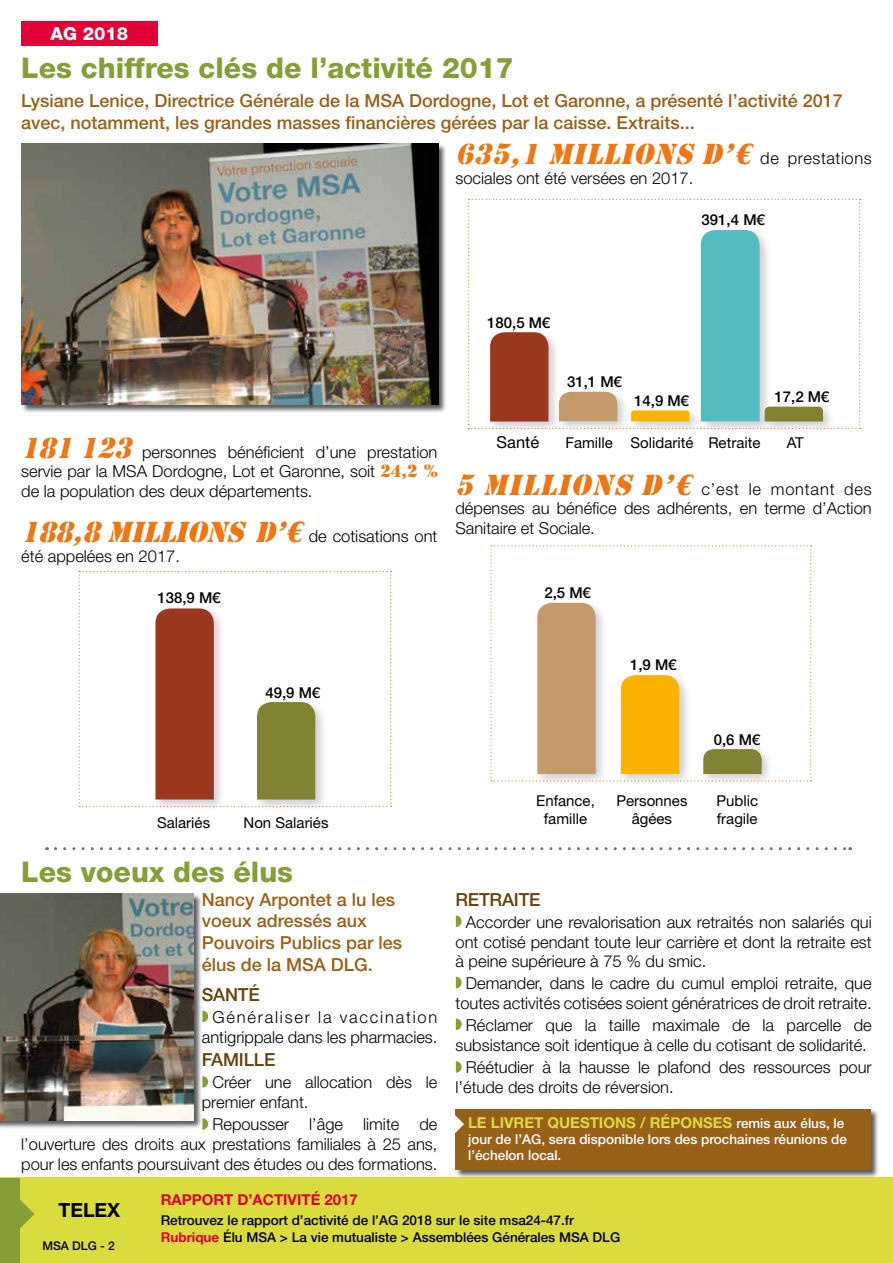
<style>
.page{position:relative;width:893px;height:1263px;background:#fff}
.page>*{position:absolute;margin:0;border:0;box-sizing:border-box;transform-origin:0 0}
.t1{font:800 28.5px "Helvetica Neue LT Std";color:#859e36}
.t2{font:italic 27px "Stencil Std";color:#ed7713}
.t3{font:700 19.5px "Helvetica Neue LT Std";letter-spacing:.13em;color:#000}
.t4{font:500 18px/21.6px "Helvetica Neue LT Std";color:#98611a}
.t5{font:500 18px "Helvetica Neue LT Std";color:#62430a}
.t6{font:800 18px "Helvetica Neue LT Std";color:#fff}
.t7{font:300 16.5px/19.8px "Helvetica Neue LT Std";color:#000;text-align:justify}
.t8{font:16.5px "Helvetica Neue LT Std";color:#000}
.t9{font:15px/18px "Helvetica Neue LT Std";color:#000;text-align:center}
.t10{font:500 15px "Helvetica Neue LT Std";color:#000}
.t11{font:700 15px "Helvetica Neue LT Std";color:#e20036}
.t12{font:700 15px "Helvetica Neue LT Std";color:#dadb3c}
.t13{font:500 13.5px/16.2px "Helvetica Neue LT Std";color:#000}
.t14{font:500 13.5px/16.2px "Helvetica Neue LT Std";color:#fff}
.t15{font:500 12px "Helvetica Neue LT Std";color:#000}
.s1{font-family:"Helvetica Neue LT Std";font-weight:300;font-style:normal;font-size:16.5px;color:#000}
.s2{font-family:"Stencil Std";font-weight:400;font-style:italic;font-size:27px;color:#ed7713}
.s3{font-family:"Stencil Std";font-weight:400;color:#ed7713}
.s4{font-weight:700;font-size:15px;color:#dadb3c}
.s5{font-weight:700;color:#e20036}
</style>
<div class="page">
<div style="left:0;top:1178px;width:893px;height:85px;background:#dadb3c"></div>
<div style="left:0;top:1178px;width:20px;height:85px;background:#859e36"></div>
<svg style="left:20px;top:1200px;width:14px;height:28px"></svg>
<div style="left:21px;top:21px;width:136px;height:25px;background:#e20036"></div>
<div style="left:21px;top:144px;width:426px;height:269px;background:#000;opacity:.65"></div>
<img style="left:21px;top:144px;width:417px;height:260px">
<svg style="left:468px;top:199px;width:393px;height:230px"></svg>
<div style="left:533px;top:599px;width:75px;height:187px;background:#000;opacity:.2"></div>
<div style="left:617px;top:671px;width:75px;height:116px;background:#000;opacity:.2"></div>
<div style="left:699px;top:745px;width:75px;height:42px;background:#000;opacity:.2"></div>
<svg style="left:490px;top:545px;width:322px;height:236px"></svg>
<div style="left:253px;top:698px;width:75px;height:114px;background:#fafafa"></div>
<svg style="left:79px;top:571px;width:312px;height:236px"></svg>
<svg style="left:202px;top:1010px;width:6px;height:12px"></svg>
<svg style="left:456px;top:977px;width:6px;height:11px"></svg>
<svg style="left:456px;top:1018px;width:6px;height:12px"></svg>
<svg style="left:456px;top:1061px;width:6px;height:12px"></svg>
<svg style="left:456px;top:915px;width:6px;height:12px"></svg>
<svg style="left:202px;top:1076px;width:6px;height:12px"></svg>
<svg style="left:202px;top:1118px;width:6px;height:12px"></svg>
<div style="left:0;top:893px;width:202px;height:236px;background:#000;opacity:.65"></div>
<img style="left:0;top:893px;width:193px;height:227px">
<svg style="left:55px;top:847px;width:796px;height:3px"></svg>
<div style="left:455px;top:1109px;width:425px;height:69px;background:#000;opacity:.65"></div>
<div style="left:455px;top:1109px;width:415px;height:60px;background:#98611a"></div>
<svg style="left:455px;top:1115px;width:9px;height:18px"></svg>
<p class="t6" style="left:50px;top:23px;width:79px">ag 2018</p>
<h1 class="t1" style="left:21px;top:51px;width:494px">Les chiffres clés de l’activité 2017</h1>
<p class="t4" style="left:21px;top:90px;width:823px">Lysiane Lenice, Directrice Générale de la MSA Dordogne, Lot et Garonne, a présenté l’activité 2017 avec, notamment, les grandes masses financières gérées par la caisse. Extraits...</p>
<h2 class="t2" style="left:455px;top:136px;width:418px">635,1MILLIONSD’€<span class="s1">de prestations</span></h2>
<p class="t7" style="left:455px;top:167px;width:239px">sociales ont été versées en 2017.</p>
<p class="t10" style="left:702px;top:211px;width:65px">391,4 M€</p>
<p class="t7" style="left:21px;top:441px;width:418px"><span class="s2">181123</span> personnes bénéficient d’une prestation servie par la MSA Dordogne, Lot et Garonne, soit <span class="s3">24,2 % </span>de la population des deux départements.</p>
<h2 class="t2" style="left:21px;top:515px;width:418px">188,8MILLIONS D’€<span class="s1">de cotisations ont</span></h2>
<p class="t7" style="left:21px;top:546px;width:160px">été appelées en 2017.</p>
<p class="t10" style="left:157px;top:589px;width:65px">138,9 M€</p>
<p class="t10" style="left:487px;top:313px;width:65px">180,5 M€</p>
<p class="t10" style="left:567px;top:372px;width:57px">31,1 M€</p>
<p class="t10" style="left:634px;top:391px;width:57px">14,9 M€</p>
<p class="t10" style="left:775px;top:388px;width:57px">17,2 M€</p>
<p class="t8" style="left:496px;top:433px;width:44px">Santé</p>
<p class="t9" style="left:565px;top:433px;width:197px">Famille Solidarité Retraite</p>
<p class="t9" style="left:787px;top:433px;width:18px">AT</p>
<p class="t7" style="left:455px;top:478px;width:418px"><span class="s2">5MILLIONSD’€</span>c’est le montant des dépenses au bénéfice des adhérents, en terme d’Action Sanitaire et Sociale.</p>
<p class="t10" style="left:544px;top:584px;width:48px">2,5 M€</p>
<p class="t10" style="left:265px;top:683px;width:57px">49,9 M€</p>
<p class="t10" style="left:630px;top:656px;width:48px">1,9 M€</p>
<p class="t10" style="left:714px;top:730px;width:48px">0,6 M€</p>
<p class="t9" style="left:157px;top:814px;width:55px">Salariés</p>
<p class="t9" style="left:244px;top:814px;width:86px">Non Salariés</p>
<h1 class="t1" style="left:21px;top:855px;width:273px">Les voeux des élus</h1>
<p class="t4" style="left:202px;top:888px;width:202px">Nancy Arpontet a lu les voeux adressés aux<br>Pouvoirs Publics par les élus de la MSA DLG.</p>
<p class="t5" style="left:202px;top:984px;width:13px">santé</p>
<p class="t7" style="left:202px;top:1006px;width:237px;text-align:right">Généraliser la vaccination antigrippale dans les pharmacies.</p>
<p class="t5" style="left:202px;top:1049px;width:53px">famille</p>
<p class="t7" style="left:202px;top:1072px;width:237px;text-indent:11px">Créer une allocation dès le premier enfant.</p>
<p class="t7" style="left:21px;top:1114px;width:418px;text-indent:191px">Repousser l’âge limite de l’ouverture des droits aux prestations familiales à 25 ans, pour les enfants poursuivant des études ou des formations.</p>
<p class="t9" style="left:536px;top:791px;width:60px">Enfance, famille</p>
<p class="t9" style="left:716px;top:791px;width:43px;text-align:left">Public fragile</p>
<p class="t9" style="left:616px;top:791px;width:73px">Personnes âgées</p>
<p class="t5" style="left:455px;top:889px;width:13px">retra</p>
<p class="t5" style="left:514px;top:889px;width:17px">ite</p>
<p class="t7" style="left:455px;top:912px;width:418px;text-indent:10px">Accorder une revalorisation aux retraités non salariés qui ont cotisé pendant toute leur carrière et dont la retraite est à peine supérieure à 75 % du smic.</p>
<p class="t7" style="left:455px;top:973px;width:418px;text-align:right">Demander, dans le cadre du cumul emploi retraite, que toutes activités cotisées soient génératrices de droit retraite.</p>
<p class="t7" style="left:455px;top:1015px;width:418px;text-align:right">Réclamer que la taille maximale de la parcelle de subsistance soit identique à celle du cotisant de solidarité.</p>
<p class="t7" style="left:455px;top:1057px;width:418px;text-indent:10px">Réétudier à la hausse le plafond des ressources pour l’étude des droits de réversion.</p>
<p class="t14" style="left:468px;top:1115px;width:380px;text-indent:147px"><span class="s4">NS / RÉPONSES</span> remis aux élus, le jour de l’AG, sera disponible lors des prochaines réunions de l’échelon local.</p>
<p class="t12" style="left:468px;top:1113px;width:122px">LE LIVRET QUESTIO</p>
<p class="t3" style="left:58px;top:1198px;width:63px">TELEX</p>
<p class="t15" style="left:43px;top:1239px;width:74px">MSA DLG - 2</p>
<p class="t11" style="left:161px;top:1190px;width:145px">RAPPO RT D’ACTIVITÉ</p>
<p class="t11" style="left:325px;top:1190px;width:35px">2017</p>
<p class="t13" style="left:161px;top:1212px;width:461px">Retrouvez le rapport d’activité de l’AG 2018 sur le site msa24-47.fr<br><span class="s5">RUBRIQUE</span> Élu MSA &gt; La vie mutualiste &gt; Assemblées Générales MSA DLG</p>
</div>
